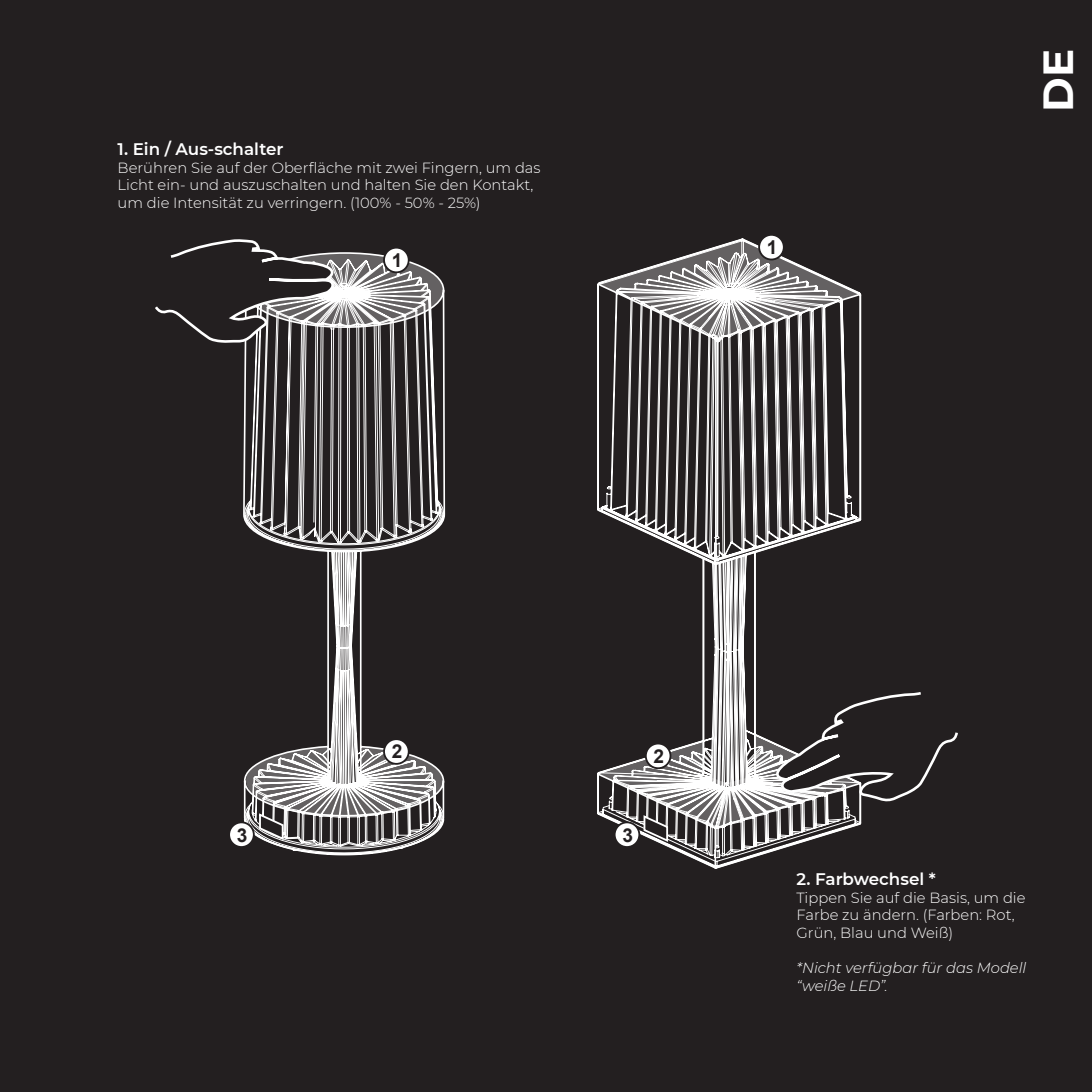
<style>
.page{position:relative;width:1092px;height:1092px;background:#fff}
.page>*{position:absolute;margin:0;border:0;box-sizing:border-box;transform-origin:0 0}
.t1{font:700 42px "Montserrat";color:#fff}
.t2{font:700 19.25px "Arial";color:#231f20}
.t3{font:600 16.8px "Montserrat";color:#fff}
.t4{font:300 14.7px/17.5px "Montserrat";color:#fff}
.t5{font:italic 300 14.7px/17.5px "Montserrat";color:#fff}
</style>
<div class="page">
<div style="left:0;top:0;width:1091px;height:1091px;background:#231f20"></div>
<svg style="left:243px;top:252px;width:203px;height:603px"></svg>
<svg style="left:246px;top:253px;width:197px;height:74px"></svg>
<svg style="left:246px;top:746px;width:197px;height:95px"></svg>
<svg style="left:597px;top:238px;width:265px;height:631px"></svg>
<hr style="left:727px;top:561px;width:2px;height:223px;background:#fff">
<div style="left:384px;top:247px;width:24px;height:25px;background:#fff;border-radius:50%"></div>
<div style="left:383px;top:247px;width:26px;height:26px;border:2px solid #231f20;border-radius:50%"></div>
<div style="left:384px;top:739px;width:24px;height:24px;background:#fff;border-radius:50%"></div>
<div style="left:383px;top:738px;width:26px;height:26px;border:2px solid #231f20;border-radius:50%"></div>
<div style="left:759px;top:235px;width:24px;height:24px;background:#fff;border-radius:50%"></div>
<div style="left:758px;top:234px;width:26px;height:26px;border:2px solid #231f20;border-radius:50%"></div>
<svg style="left:614px;top:822px;width:25px;height:25px"></svg>
<div style="left:613px;top:821px;width:27px;height:26px;border:2px solid #231f20;border-radius:50%"></div>
<div style="left:229px;top:822px;width:25px;height:25px;background:#fff;border-radius:50%"></div>
<div style="left:228px;top:821px;width:27px;height:26px;border:2px solid #231f20;border-radius:50%"></div>
<svg style="left:155px;top:239px;width:190px;height:105px"></svg>
<svg style="left:598px;top:690px;width:360px;height:153px"></svg>
<p class="t3" style="left:118px;top:137px;width:167px">1. Ein / Aus-schalter</p>
<p class="t4" style="left:118px;top:158px;width:424px">Berühren Sie auf der Oberfläche mit zwei Fingern, um das<br>Licht ein- und auszuschalten und halten Sie den Kontakt, um die Intensität zu verringern. (100% - 50% - 25%)</p>
<p class="t2" style="left:391px;top:246px;width:12px">1</p>
<p class="t2" style="left:766px;top:234px;width:12px">1</p>
<p class="t1" style="left:1027px;top:112px;width:64px;rotate:-90deg">DE</p>
<p class="t2" style="left:391px;top:738px;width:12px">2</p>
<p class="t2" style="left:653px;top:742px;width:12px">2</p>
<p class="t2" style="left:237px;top:821px;width:12px">3</p>
<p class="t2" style="left:622px;top:821px;width:12px">3</p>
<p class="t3" style="left:796px;top:867px;width:141px">2. Farbwechsel *</p>
<p class="t4" style="left:796px;top:888px;width:230px">Tippen Sie auf die Basis, um die<br>Farbe zu ändern. (Farben: Rot,<br>Grün, Blau und Weiß)</p>
<p class="t5" style="left:796px;top:958px;width:231px">*Nicht verfügbar für das Modell “weiße LED”.</p>
</div>
